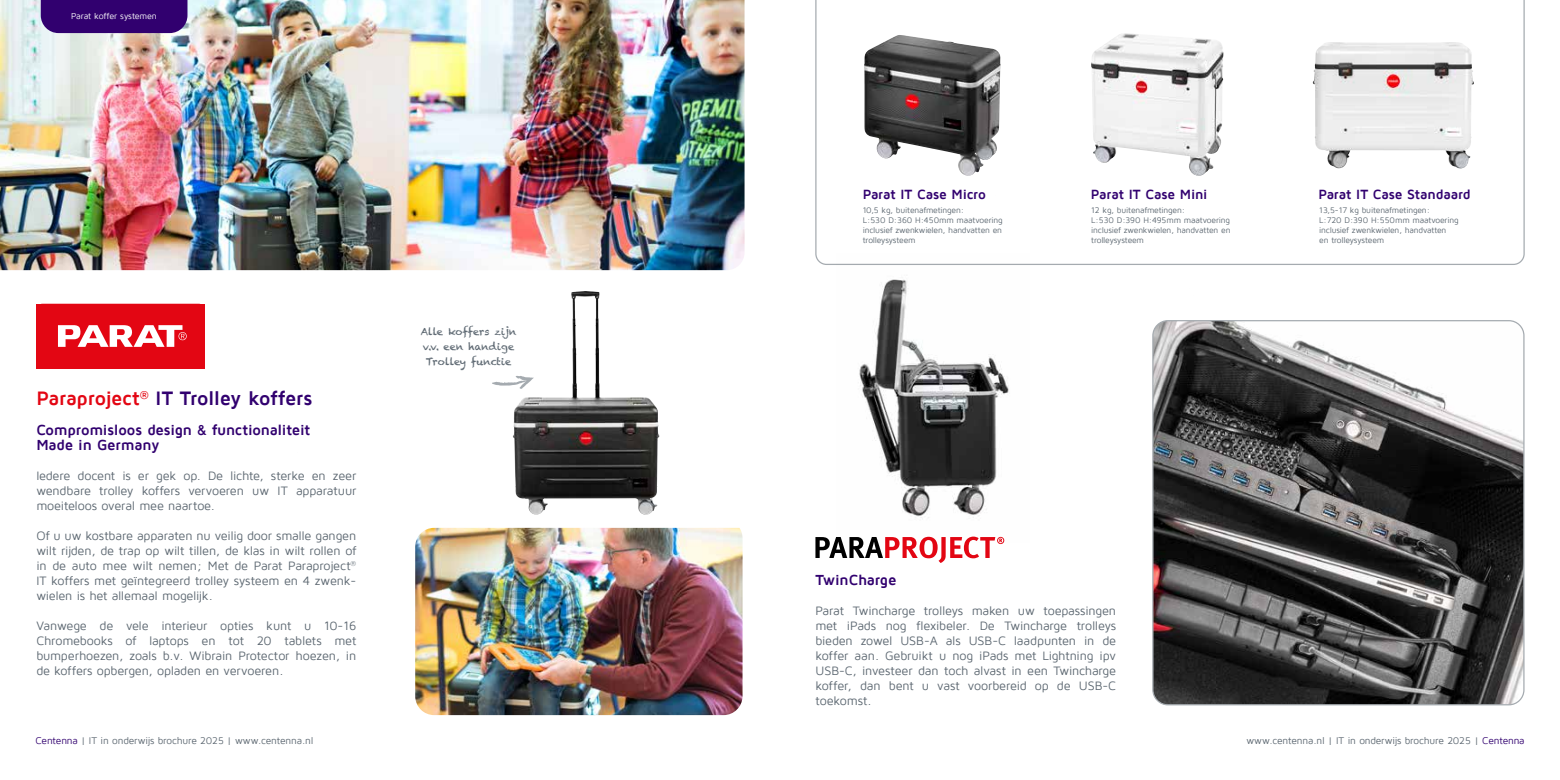
<style>
.page{position:relative;width:1560px;height:780px;background:#fff}
.page>*{position:absolute;margin:0;border:0;box-sizing:border-box;transform-origin:0 0}
.t1{font:700 20px "Maven Pro";letter-spacing:-.015em;color:#31006f}
.t2{font:700 15px/15px "Maven Pro";letter-spacing:-.015em;color:#31006f}
.t3{font:700 13.75px "Maven Pro";letter-spacing:-.01em;color:#31006f}
.t4{font:12.5px/15px "Maven Pro";letter-spacing:-.015em;color:#5b6670;text-align:justify}
.t5{font:10px "Maven Pro";letter-spacing:-.015em;color:#5b6670}
.t6{font:10px/15px "Chalkduster";color:#5b6670}
.t7{font:8.75px "Maven Pro";letter-spacing:-.015em;color:#fff}
.t8{font:8.38px/10px "Maven Pro";letter-spacing:-.02em;color:#5b6670}
.s1{color:#e30613}
.s2{color:#31006f}
</style>
<div class="page">
<svg style="left:815px;top:0;width:709px;height:265px"></svg>
<img style="left:0;top:0;width:744px;height:270px">
<img style="left:415px;top:528px;width:327px;height:187px">
<div style="left:41px;top:0;width:146px;height:33px;background:#31006f"></div>
<div style="left:36px;top:304px;width:169px;height:64px;background:#e30613;border-radius:6px"></div>
<svg style="left:58px;top:325px;width:129px;height:22px"></svg>
<svg style="left:815px;top:537px;width:189px;height:26px"></svg>
<img style="left:836px;top:253px;width:193px;height:289px">
<img style="left:1154px;top:322px;width:369px;height:382px">
<div style="left:1152px;top:320px;width:372px;height:385px;border:1px solid #a5abb0;border-radius:15px"></div>
<svg style="left:492px;top:381px;width:20px;height:5px"></svg>
<img style="left:1091px;top:33px;width:132px;height:143px">
<img style="left:863px;top:35px;width:137px;height:141px">
<img style="left:512px;top:291px;width:147px;height:224px">
<img style="left:1312px;top:42px;width:161px;height:127px">
<p class="t7" style="left:71px;top:12px;width:87px">Parat koffer systemen</p>
<h1 class="t1" style="left:36px;top:388px;width:278px"><span class="s1">Paraproject</span><sup>®</sup> IT Trolley koffers</h1>
<p class="t2" style="left:36px;top:423px;width:275px">Compromisloos design &amp; functionaliteit<br>Made in Germany</p>
<p class="t4" style="left:36px;top:468px;width:321px">Iedere docent is er gek op. De lichte, sterke en zeer wendbare trolley koffers vervoeren uw IT apparatuur moeiteloos overal mee naartoe.</p>
<p class="t4" style="left:36px;top:528px;width:321px">Of u uw kostbare apparaten nu veilig door smalle gangen wilt rijden, de trap op wilt tillen, de klas in wilt rollen of in de auto mee wilt nemen; Met de Parat Paraproject<sup>® </sup>IT koffers met geïntegreerd trolley systeem en 4 zwenk&shy;wielen is het allemaal mogelijk.</p>
<p class="t4" style="left:36px;top:618px;width:321px">Vanwege de vele interieur opties kunt u 10-16<br>Chromebooks of laptops en tot 20 tablets met bumperhoezen, zoals b.v. Wibrain Protector hoezen, in de koffers opbergen, opladen en vervoeren.</p>
<p class="t6" style="left:421px;top:324px;width:97px">Alle koffers zijn v.v. een handige<br>Trolley functie</p>
<p class="t3" style="left:862px;top:187px;width:125px">Parat IT Case Micro</p>
<p class="t8" style="left:862px;top:205px;width:141px">10,5 kg, buitenafmetingen:<br>L:530 D:360 H:450mm maatvoering inclusief zwenkwielen, handvatten en trolleysysteem</p>
<p class="t3" style="left:1090px;top:187px;width:118px">Parat IT Case Mini</p>
<p class="t3" style="left:1318px;top:187px;width:154px">Parat IT Case Standaard</p>
<p class="t8" style="left:1091px;top:205px;width:141px">12 kg, buitenafmetingen:<br>L:530 D:390 H:495mm maatvoering inclusief zwenkwielen, handvatten en trolleysysteem</p>
<p class="t8" style="left:1319px;top:205px;width:141px">13,5-17 kg buitenafmetingen:<br>L:720 D:390 H:550mm maatvoering inclusief zwenkwielen, handvatten<br>en trolleysysteem</p>
<p class="t2" style="left:815px;top:573px;width:82px">TwinCharge</p>
<p class="t4" style="left:815px;top:603px;width:302px">Parat Twincharge trolleys maken uw toepassingen met iPads nog flexibeler. De Twincharge trolleys bieden zowel USB-A als USB-C laadpunten in de koffer aan. Gebruikt u nog iPads met Lightning ipv USB-C, investeer dan toch alvast in een Twincharge koffer, dan bent u vast voorbereid op de USB-C toekomst.</p>
<p class="t5" style="left:35px;top:735px;width:279px"><span class="s2">Centenna</span> | IT in onderwijs brochure 2025 | www.centenna.nl</p>
<p class="t5" style="left:1246px;top:735px;width:279px">www.centenna.nl | IT in onderwijs brochure 2025 | <span class="s2">Centenna</span></p>
</div>
